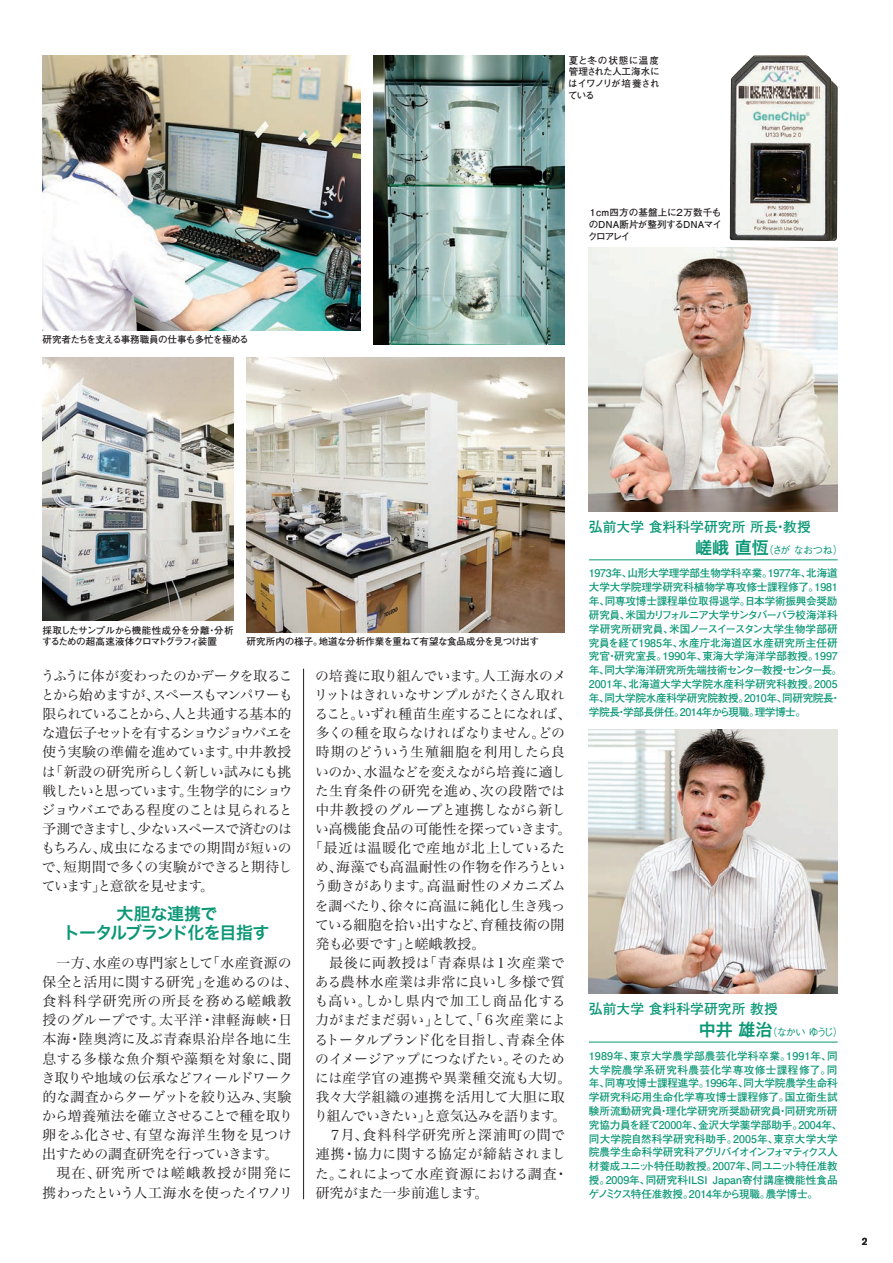
<style>
.page{position:relative;width:893px;height:1263px;background:#fff}
.page>*{position:absolute;margin:0;border:0;box-sizing:border-box;transform-origin:0 0}
.t1{font:16.95px/19.2px "Hira Kaku Pro W6";letter-spacing:-.04em;color:#0a9776;text-align:center}
.t2{font:13.8px/19.2px "Hira Min Pro W3";letter-spacing:.005em;color:#231f20;text-align:justify}
.t3{font:13.8px "Hira Min Pro W3";letter-spacing:-.025em;color:#231f20}
.t4{font:13.8px/19.2px "Hira Min Pro W3";letter-spacing:.05em;color:#231f20;text-align:right}
.t5{font:13.8px "Hira Min Pro W3";letter-spacing:-.045em;color:#231f20}
.t6{font:13.8px "Hira Min Pro W3";letter-spacing:-.02em;color:#231f20}
.t7{font:13.8px "Hira Min Pro W3";letter-spacing:-.03em;color:#231f20}
.t8{font:13.8px "Hira Min Pro W3";letter-spacing:.045em;color:#231f20}
.t9{font:13.8px "Hira Min Pro W3";letter-spacing:-.035em;color:#231f20}
.t10{font:700 13.8px "Futo Go B101 Pro";color:#0a9776}
.t11{font:13.8px "Hira Min Pro W3";letter-spacing:-.085em;color:#231f20}
.t12{font:13.8px "Hira Min Pro W3";letter-spacing:.03em;color:#231f20}
.t13{font:13.8px "Hira Min Pro W3";letter-spacing:-.015em;color:#231f20}
.t14{font:13.8px "Hira Min Pro W3";letter-spacing:.04em;color:#231f20}
.t15{font:13.8px "Hira Min Pro W3";letter-spacing:.025em;color:#231f20}
.t16{font:13.8px "Hira Min Pro W3";letter-spacing:.075em;color:#231f20}
.t17{font:700 10.65px/13.8px "Futo Go B101 Pro";letter-spacing:-.015em;color:#0a9776}
.t18{font:500 10.65px "Gothic BBB Pro";letter-spacing:-.145em;color:#0a9776}
.t19{font:700 9.6px/11.7px "Futo Go B101 Pro";letter-spacing:-.04em;color:#231f20;text-align:justify}
.t20{font:700 9.6px/11.7px "Futo Go B101 Pro";letter-spacing:-.06em;color:#231f20}
.t21{font:700 9.6px "Futo Go B101 Pro";letter-spacing:-.02em;color:#231f20}
.t22{font:700 9.6px "Futo Go B101 Pro";letter-spacing:-.07em;color:#231f20}
.t23{font:600 9.6px "ITC Avant Garde Std";color:#231f20}
.s1{font-family:"Hira Kaku Pro W6";font-weight:400;font-size:16.95px}
</style>
<div class="page">
<hr style="left:303px;top:669px;width:1px;height:530px;background:#231f20">
<hr style="left:589px;top:560px;width:249px;height:1px;background:#0a9776">
<hr style="left:589px;top:1042px;width:249px;height:1px;background:#0a9776">
<img style="left:589px;top:247px;width:249px;height:264px">
<img style="left:589px;top:730px;width:249px;height:263px">
<img style="left:373px;top:55px;width:191px;height:289px">
<img style="left:43px;top:357px;width:191px;height:264px">
<img style="left:730px;top:55px;width:108px;height:186px">
<img style="left:247px;top:357px;width:317px;height:275px">
<img style="left:43px;top:55px;width:317px;height:276px">
<p class="t22" style="left:43px;top:332px;width:208px">研究者たちを支える事務職員の仕事も多忙を極める</p>
<p class="t19" style="left:568px;top:53px;width:93px">夏と冬の状態に温度管理された人工海水にはイワノリが培養されている</p>
<p class="t19" style="left:588px;top:206px;width:136px">１cm四方の基盤上に２万数千ものDNA断片が整列するDNAマイクロアレイ</p>
<p class="t20" style="left:42px;top:623px;width:193px">採取したサンプルから機能性成分を分離・分析するための超高速液体クロマトグラフィ装置</p>
<p class="t21" style="left:247px;top:634px;width:294px">研究所内の様子。地道な分析作業を重ねて有望な食品成分を見つけ出す</p>
<p class="t2" style="left:41px;top:665px;width:253px">うふうに体が変わったのかデータを取ることから始めますが、スペースもマンパワーも限られていることから、人と共通する基本的な遺伝子セットを有するショウジョウバエを使う実験の準備を進めています。中井教授は「新設の研究所らしく新しい試みにも挑戦したいと思っています。生物学的にショウジョウバエである程度のことは見られると予測できますし、少ないスペースで済むのはもちろん、成虫になるまでの期間が短いので、短期間で多くの実験ができると期待しています」と意欲を見せます。</p>
<h1 class="t1" style="left:63px;top:903px;width:208px">大胆な連携で<br>トータルブランド化を目指す</h1>
<p class="t2" style="left:41px;top:952px;width:258px;text-align:left;text-indent:15px">一方、水産の専門家として「水産資源の保全と活用に関する研究」を進めるのは、食料科学研究所の所長を務める嵯峨教授のグループです。太平洋・津軽海峡・日本海・陸奥湾に及ぶ青森県沿岸各地に生息する多様な魚介類や藻類を対象に、聞き取りや地域の伝承などフィールドワーク的な調査からターゲットを絞り込み、実験から増養殖法を確立させることで種を取り卵をふ化させ、有望な海洋生物を見つけ出すための調査研究を行っていきます。</p>
<p class="t4" style="left:43px;top:1162px;width:252px">現在、研究所では嵯峨教授が開発に携わったという人工海水を使ったイワノリ</p>
<p class="t2" style="left:315px;top:665px;width:252px">の培養に取り組んでいます。人工海水のメ</p>
<p class="t5" style="left:314px;top:683px;width:252px">リットはきれいなサンプルがたくさん取れ</p>
<p class="t5" style="left:314px;top:702px;width:258px">ること。いずれ種苗生産することになれば、</p>
<p class="t6" style="left:316px;top:721px;width:251px">多くの種を取らなければなりません。どの</p>
<p class="t7" style="left:316px;top:740px;width:251px">時期のどういう生殖細胞を利用したら良</p>
<p class="t3" style="left:315px;top:760px;width:252px">いのか、水温などを変えながら培養に適し</p>
<p class="t12" style="left:315px;top:779px;width:251px">た生育条件の研究を進め、次の段階では</p>
<p class="t13" style="left:315px;top:798px;width:252px">中井教授のグループと連携しながら新し</p>
<p class="t2" style="left:315px;top:818px;width:258px">い高機能食品の可能性を探っていきます。</p>
<p class="t4" style="left:309px;top:837px;width:258px">「最近は温暖化で産地が北上しているた</p>
<p class="t2" style="left:315px;top:856px;width:251px">め、海藻でも高温耐性の作物を作ろうとい</p>
<p class="t3" style="left:314px;top:874px;width:253px">う動きがあります。高温耐性のメカニズム</p>
<p class="t6" style="left:315px;top:894px;width:252px">を調べたり、徐々に高温に純化し生き残っ</p>
<p class="t3" style="left:315px;top:913px;width:251px">ている細胞を拾い出すなど、育種技術の開</p>
<p class="t2" style="left:316px;top:933px;width:171px">発も必要です」と嵯峨教授。</p>
<p class="t8" style="left:330px;top:951px;width:237px">最後に両教授は「青森県は１次産業で</p>
<p class="t2" style="left:315px;top:971px;width:251px">ある農林水産業は非常に良いし多様で質</p>
<p class="t14" style="left:314px;top:989px;width:253px">も高い。しかし県内で加工し商品化する</p>
<p class="t7" style="left:315px;top:1008px;width:252px">力がまだまだ弱い」として、「６次産業によ</p>
<p class="t9" style="left:314px;top:1028px;width:252px">るトータルブランド化を目指し、青森全体</p>
<p class="t3" style="left:315px;top:1047px;width:251px">のイメージアップにつなげたい。そのため</p>
<p class="t8" style="left:315px;top:1066px;width:258px">には産学官の連携や異業種交流も大切。</p>
<p class="t2" style="left:316px;top:1086px;width:250px">我々大学組織の連携を活用して大胆に取</p>
<p class="t11" style="left:314px;top:1104px;width:254px">り組んでいきたい」と意気込みを語ります。</p>
<p class="t16" style="left:328px;top:1123px;width:238px">７月、食料科学研究所と深浦町の間で</p>
<p class="t15" style="left:316px;top:1142px;width:251px">連携・協力に関する協定が締結されまし</p>
<p class="t2" style="left:315px;top:1162px;width:254px">た。これによって水産資源における調査・</p>
<p class="t9" style="left:316px;top:1181px;width:174px">研究がまた一歩前進します。</p>
<p class="t10" style="left:589px;top:515px;width:223px">弘前大学 食料科学研究所 所長・教授</p>
<p class="t18" style="left:695px;top:541px;width:150px"><span class="s1">嵯峨 直恆</span>（さが なおつね）</p>
<p class="t17" style="left:589px;top:565px;width:255px">1973年、山形大学理学部生物学科卒業。1977年、北海道大学大学院理学研究科植物学専攻修士課程修了。1981年、同専攻博士課程単位取得退学。日本学術振興会奨励研究員、米国カリフォルニア大学サンタバーバラ校海洋科学研究所研究員、米国ノースイースタン大学生物学部研究員を経て1985年、水産庁北海道区水産研究所主任研究官・研究室長。1990年、東海大学海洋学部教授。1997年、同大学海洋研究所先端技術センター教授・センター長。<br>2001年、北海道大学大学院水産科学研究科教授。2005年、同大学院水産科学研究院教授。2010年、同研究院長・学院長・学部長併任。2014年から現職。理学博士。</p>
<p class="t10" style="left:589px;top:998px;width:190px">弘前大学 食料科学研究所 教授</p>
<p class="t18" style="left:699px;top:1023px;width:146px"><span class="s1">中井 雄治</span>（なかい ゆうじ）</p>
<p class="t17" style="left:589px;top:1047px;width:255px">1989年、東京大学農学部農芸化学科卒業。1991年、同大学院農学系研究科農芸化学専攻修士課程修了。同年、同専攻博士課程進学。1996年、同大学院農学生命科学研究科応用生命化学専攻博士課程修了。国立衛生試験所流動研究員・理化学研究所奨励研究員・同研究所研究協力員を経て2000年、金沢大学薬学部助手。2004年、同大学院自然科学研究科助手。2005年、東京大学大学院農学生命科学研究科アグリバイオインフォマティクス人材養成ユニット特任助教授。2007年、同ユニット特任准教授。2009年、同研究科ILSI Japan寄付講座機能性食品ゲノミクス特任准教授。2014年から現職。農学博士。</p>
<p class="t23" style="left:862px;top:1236px;width:7px">2</p>
</div>
